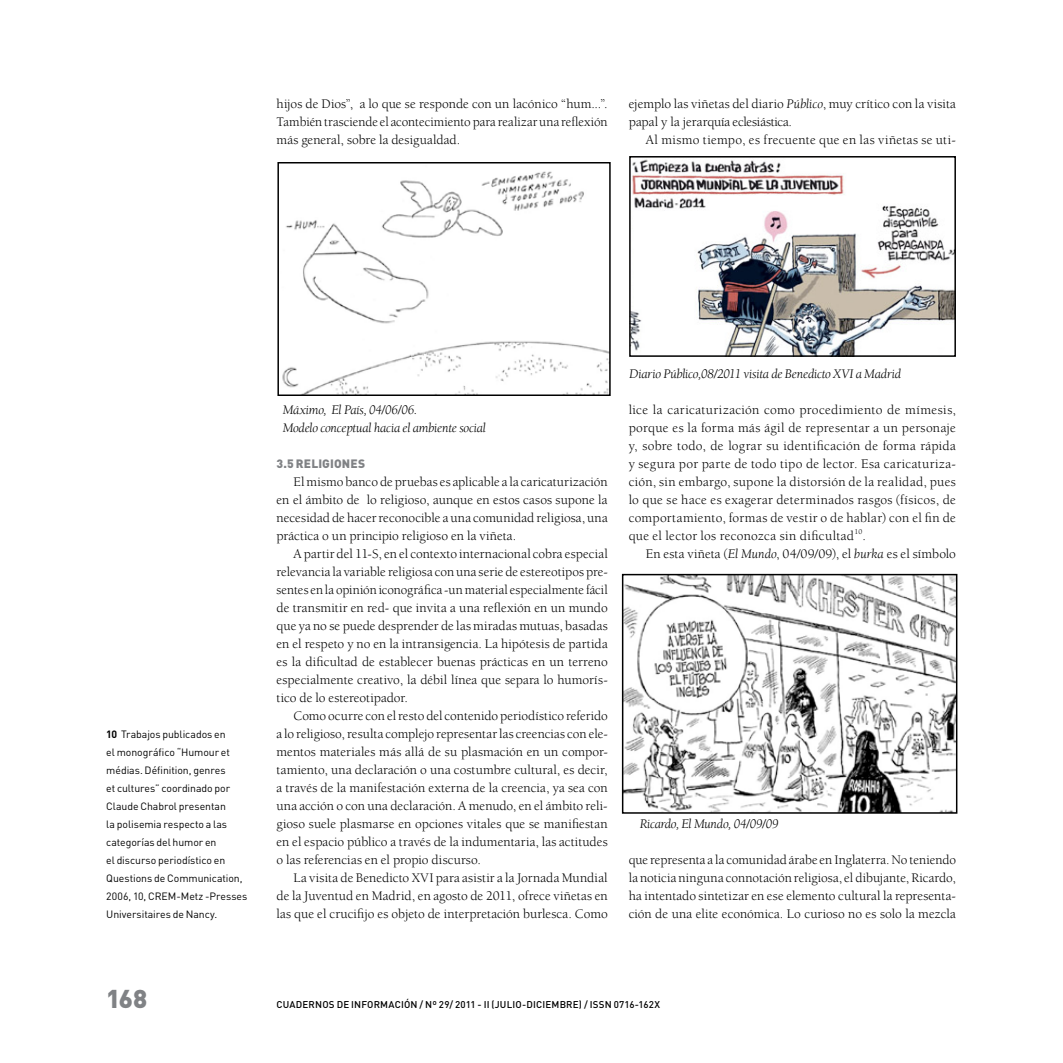
<style>
.page{position:relative;width:1063px;height:1063px;background:#fff}
.page>*{position:absolute;margin:0;border:0;box-sizing:border-box;transform-origin:0 0}
.t1{font:900 25.5px "DIN";color:#808285}
.t2{font:13.5px/18px "Berkeley Std";letter-spacing:.01em;color:#000;text-align:justify}
.t3{font:italic 13.5px/18px "Berkeley Std";letter-spacing:-.015em;color:#000}
.t4{font:900 12px "DIN";letter-spacing:.01em;color:#808285}
.t5{font:10.5px/18px "DIN";letter-spacing:-.005em;color:#000}
.t6{font:500 9.75px "DIN";letter-spacing:.02em;color:#000}
.s1{font-style:italic}
.s2{font-weight:700}
</style>
<div class="page">
<img style="left:632px;top:159px;width:321px;height:195px">
<div style="left:629px;top:156px;width:327px;height:201px;border:2px solid #000"></div>
<img style="left:625px;top:577px;width:329px;height:234px">
<div style="left:622px;top:574px;width:335px;height:240px;border:2px solid #000"></div>
<img style="left:282px;top:171px;width:326px;height:222px">
<div style="left:277px;top:162px;width:334px;height:234px;border:2px solid #000"></div>
<p class="t2" style="left:277px;top:95px;width:333px">hijos de Dios”, a lo que se responde con un lacónico “hum...”.<br>También trasciende el acontecimiento para realizar una reflexión más general, sobre la desigualdad.</p>
<p class="t2" style="left:629px;top:95px;width:329px">ejemplo las viñetas del diario <span class="s1">Público</span>, muy crítico con la visita papal y la jerarquía eclesiástica.</p>
<p class="t2" style="left:646px;top:131px;width:312px">Al mismo tiempo, es frecuente que en las viñetas se uti-</p>
<p class="t5" style="left:106px;top:725px;width:143px"><span class="s2">10</span> Trabajos publicados en<br>el monográfico “Humour et médias. Définition, genres<br>et cultures” coordinado por<br>Claude Chabrol presentan<br>la polisemia respecto a las categorías del humor en<br>el discurso periodístico en<br>Questions de Communication,<br>2006, 10, CREM-Metz -Presses<br>Universitaires de Nancy.</p>
<p class="t3" style="left:283px;top:401px;width:205px">Máximo, El País, 04/06/06.<br>Modelo conceptual hacia el ambiente social</p>
<p class="t4" style="left:277px;top:456px;width:74px">3.5 RELIGIONES</p>
<p class="t2" style="left:277px;top:473px;width:333px;text-indent:17px">El mismo banco de pruebas es aplicable a la caricaturización en el ámbito de lo religioso, aunque en estos casos supone la necesidad de hacer reconocible a una comunidad religiosa, una práctica o un principio religioso en la viñeta.</p>
<p class="t2" style="left:277px;top:545px;width:333px;text-indent:17px">A partir del 11-S, en el contexto internacional cobra especial relevancia la variable religiosa con una serie de estereotipos pre&shy;sentes en la opinión iconográfica -un material especialmente fácil de transmitir en red- que invita a una reflexión en un mundo que ya no se puede desprender de las miradas mutuas, basadas en el respeto y no en la intransigencia. La hipótesis de partida es la dificultad de establecer buenas prácticas en un terreno especialmente creativo, la débil línea que separa lo humorís&shy;tico de lo estereotipador.</p>
<p class="t2" style="left:277px;top:707px;width:333px;text-indent:17px">Como ocurre con el resto del contenido periodístico referido a lo religioso, resulta complejo representar las creencias con ele&shy;mentos materiales más allá de su plasmación en un compor&shy;tamiento, una declaración o una costumbre cultural, es decir, a través de la manifestación externa de la creencia, ya sea con una acción o con una declaración. A menudo, en el ámbito reli&shy;gioso suele plasmarse en opciones vitales que se manifiestan en el espacio público a través de la indumentaria, las actitudes o las referencias en el propio discurso.</p>
<p class="t2" style="left:277px;top:869px;width:333px;text-indent:17px">La visita de Benedicto XVI para asistir a la Jornada Mundial de la Juventud en Madrid, en agosto de 2011, ofrece viñetas en las que el crucifijo es objeto de interpretación burlesca. Como</p>
<p class="t3" style="left:629px;top:365px;width:273px">Diario Público,08/2011 visita de Benedicto XVI a Madrid</p>
<p class="t2" style="left:629px;top:401px;width:329px">lice la caricaturización como procedimiento de mímesis, porque es la forma más ágil de representar a un personaje y, sobre todo, de lograr su identificación de forma rápida y segura por parte de todo tipo de lector. Esa caricaturiza&shy;ción, sin embargo, supone la distorsión de la realidad, pues lo que se hace es exagerar determinados rasgos (físicos, de comportamiento, formas de vestir o de hablar) con el fin de que el lector los reconozca sin dificultad<sup>10</sup>.</p>
<p class="t2" style="left:646px;top:545px;width:312px">En esta viñeta (<span class="s1">El Mundo</span>, 04/09/09), el <span class="s1">burka</span> es el símbolo</p>
<p class="t3" style="left:640px;top:815px;width:140px">Ricardo, El Mundo, 04/09/09</p>
<p class="t2" style="left:629px;top:851px;width:329px">que representa a la comunidad árabe en Inglaterra. No teniendo la noticia ninguna connotación religiosa, el dibujante, Ricardo, ha intentado sintetizar en ese elemento cultural la representa&shy;ción de una elite económica. Lo curioso no es solo la mezcla</p>
<h1 class="t1" style="left:106px;top:982px;width:42px">168</h1>
<p class="t6" style="left:277px;top:998px;width:257px">CUADERNOS DE INFORMACIÓN / Nº 29/ 2011 - I I (JU LIO-DICIEM</p>
<p class="t6" style="left:560px;top:998px;width:102px">BRE) / ISSN 0716-162X</p>
</div>
